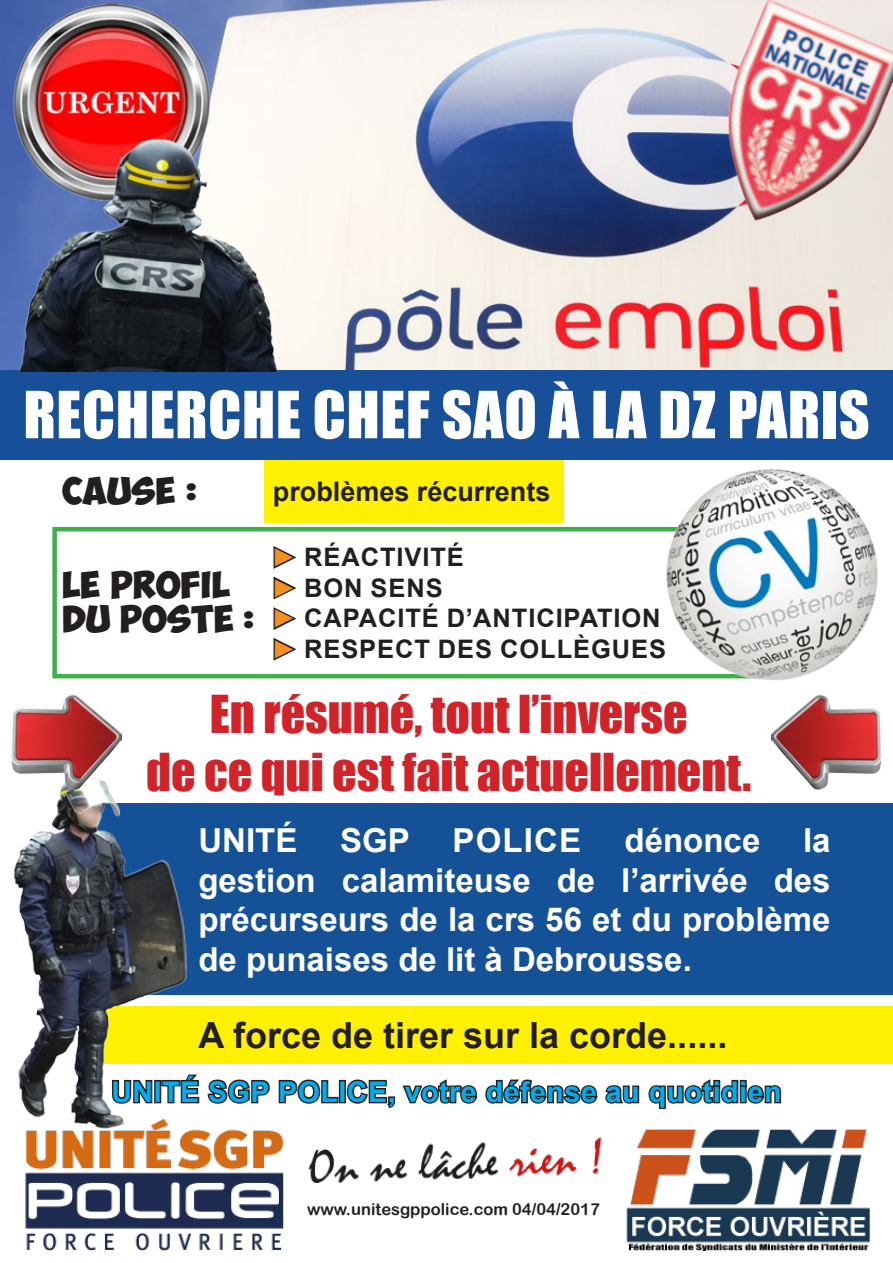
<style>
.page{position:relative;width:893px;height:1263px;background:#fff}
.page>*{position:absolute;margin:0;border:0;box-sizing:border-box;transform-origin:0 0}
.t1{font:60px "Impact";letter-spacing:.01em;color:#fff}
.t2{font:48px "Impact";color:#d1232a}
.t3{font:700 36px "Arial";color:#231f20}
.t4{font:700 33px/39.6px "Arial";color:#fff}
.t5{font:700 28.5px "Arial";letter-spacing:.02em;color:#00aeef}
.t6{font:700 27px "Obelix Pro";letter-spacing:.02em;color:#231f20}
.t7{font:700 27px "Arial";color:#231f20}
.t8{font:700 25.5px "Arial";letter-spacing:.035em;color:#231f20}
.t9{font:16.5px "Arial Rounded MT Bold";color:#231f20}
.s1{color:#f6911e}
</style>
<div class="page">
<div style="left:52px;top:527px;width:720px;height:151px;border:4px solid #40ae49"></div>
<div style="left:67px;top:804px;width:826px;height:191px;background:#155197"></div>
<div style="left:264px;top:461px;width:300px;height:62px;background:#fff101"></div>
<img style="left:0;top:0;width:893px;height:370px">
<div style="left:85px;top:1006px;width:808px;height:57px;background:#fff101"></div>
<img style="left:25px;top:1129px;width:845px;height:122px">
<img style="left:0;top:5px;width:224px;height:196px">
<div style="left:0;top:370px;width:893px;height:89px;background:#175098"></div>
<svg style="left:273px;top:546px;width:24px;height:115px"></svg>
<img style="left:680px;top:0;width:10px;height:257px">
<img style="left:690px;top:0;width:203px;height:260px">
<svg style="left:190px;top:1074px;width:592px;height:35px"></svg>
<img style="left:14px;top:797px;width:176px;height:335px">
<img style="left:5px;top:125px;width:286px;height:247px">
<img style="left:772px;top:734px;width:110px;height:56px">
<img style="left:622px;top:459px;width:271px;height:275px">
<img style="left:11px;top:694px;width:110px;height:103px">
<p class="t1" style="left:23px;top:368px;width:848px">RECHERCHE CHEF SAO À LA DZ PARIS</p>
<p class="t6" style="left:62px;top:479px;width:136px">CAUSE :</p>
<p class="t7" style="left:273px;top:472px;width:279px">problèmes récurrents</p>
<p class="t6" style="left:62px;top:574px;width:169px">LE PROFIL</p>
<p class="t6" style="left:62px;top:608px;width:194px">DU POSTE :</p>
<p class="t8" style="left:271px;top:539px;width:194px"><span class="s1">►</span> RÉACTIVITÉ</p>
<p class="t8" style="left:271px;top:570px;width:173px"><span class="s1">►</span> BON SENS</p>
<p class="t8" style="left:271px;top:600px;width:391px"><span class="s1">►</span> CAPACITÉ D’ANTICIPATION</p>
<p class="t8" style="left:271px;top:631px;width:396px"><span class="s1">►</span> RESPECT DES COLLÈGUES</p>
<p class="t2" style="left:210px;top:677px;width:479px">En résumé, tout l’inverse</p>
<p class="t2" style="left:146px;top:735px;width:607px">de ce qui est fait actuellement.</p>
<p class="t4" style="left:198px;top:821px;width:101px">UNITÉ</p>
<p class="t4" style="left:340px;top:821px;width:71px">SGP</p>
<p class="t4" style="left:453px;top:821px;width:130px">POLICE</p>
<p class="t4" style="left:625px;top:821px;width:137px">dénonce</p>
<p class="t4" style="left:803px;top:821px;width:29px">la</p>
<p class="t4" style="left:198px;top:860px;width:634px">gestion calamiteuse de l’arrivée des</p>
<p class="t4" style="left:198px;top:900px;width:634px">précurseurs de la crs 56 et du problème de punaises de lit à Debrousse.</p>
<p class="t3" style="left:198px;top:1010px;width:530px">A force de tirer sur la corde......</p>
<p class="t5" style="left:111px;top:1072px;width:672px">UNITÉ SGP POLICE, votre défense au quotidien</p>
<p class="t9" style="left:307px;top:1199px;width:294px">www.unitesgppolice.com 04/04/2017</p>
</div>
